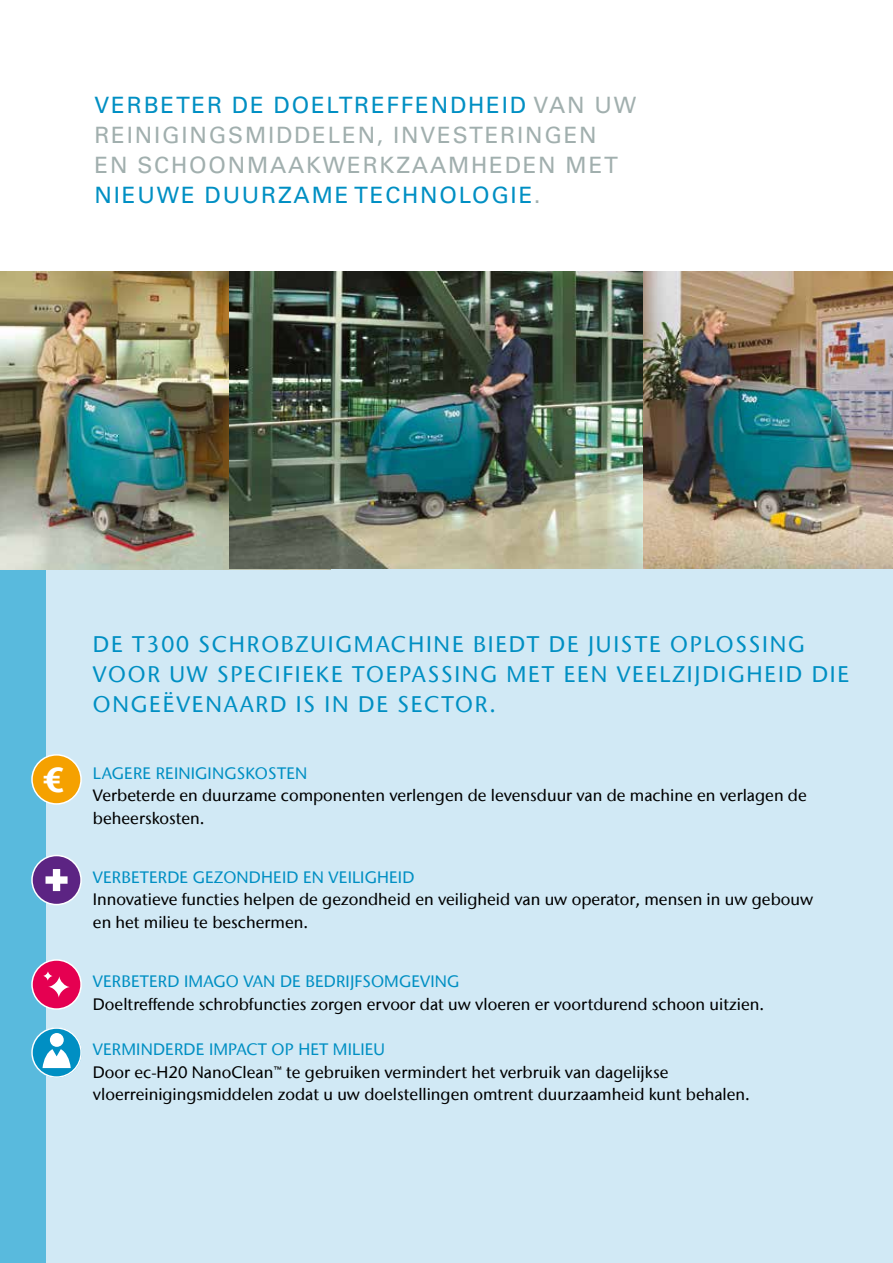
<style>
.page{position:relative;width:893px;height:1263px;background:#fff}
.page>*{position:absolute;margin:0;border:0;box-sizing:border-box;transform-origin:0 0}
.t1{font:700 34.5px "Stone Sans IIITC Com";color:#fff}
.t2{font:500 22.5px/30px "Stone Sans IIITC Com";letter-spacing:.08em;color:#008fc3}
.t3{font:22.5px/30px "Univers LT Std";letter-spacing:.08em;color:#a1afae}
.t4{font:500 16.5px/22.5px "Stone Sans IIITC Com";color:#000}
.t5{font:500 16.5px "Stone Sans IIITC Com";letter-spacing:.01em;color:#008fc3}
.s1{color:#008fc3}
</style>
<div class="page">
<div style="left:0;top:272px;width:893px;height:991px;background:#d1e9f5"></div>
<div style="left:0;top:569px;width:46px;height:694px;background:#59badd"></div>
<div style="left:32px;top:960px;width:49px;height:49px;background:#e50051;border-radius:50%"></div>
<div style="left:31px;top:959px;width:51px;height:51px;border:2px solid #fff;border-radius:50%"></div>
<svg style="left:43px;top:971px;width:10px;height:10px"></svg>
<svg style="left:48px;top:976px;width:22px;height:22px"></svg>
<div style="left:32px;top:855px;width:49px;height:49px;background:#5c2483;border-radius:50%"></div>
<div style="left:31px;top:855px;width:51px;height:50px;border:2px solid #fff;border-radius:50%"></div>
<svg style="left:46px;top:869px;width:22px;height:22px"></svg>
<svg style="left:32px;top:1028px;width:50px;height:50px"></svg>
<div style="left:31px;top:1027px;width:51px;height:51px;border:2px solid #fff;border-radius:50%"></div>
<div style="left:50px;top:1033px;width:14px;height:14px;background:#fff;border-radius:50%"></div>
<svg style="left:43px;top:1049px;width:28px;height:19px"></svg>
<hr style="left:892px;top:911px;width:1px;height:352px;background:#008fc3">
<div style="left:32px;top:755px;width:49px;height:49px;background:#f5a100;border-radius:50%"></div>
<div style="left:31px;top:754px;width:51px;height:51px;border:2px solid #fff;border-radius:50%"></div>
<img style="left:0;top:272px;width:230px;height:297px">
<img style="left:642px;top:272px;width:251px;height:297px">
<img style="left:230px;top:272px;width:412px;height:297px">
<h2 class="t3" style="left:94px;top:90px;width:543px"><span class="s1">VERBETER DE DOELTREFFENDHEID</span> VAN UW REINIGINGSMIDDELEN, INVESTERINGEN<br>EN SCHOONMAAKWERKZAAMHEDEN MET <span class="s1">NIEUWE DUURZAME TECHNOLOGIE</span>.</h2>
<h1 class="t1" style="left:43px;top:758px;width:24px">€</h1>
<h2 class="t2" style="left:93px;top:629px;width:758px">DE T300 SCHROBZUIGMACHINE BIEDT DE JUISTE OPLOSSING<br>VOOR UW SPECIFIEKE TOEPASSING MET EEN VEELZIJDIGHEID DIE<br>ONGEËVENAARD IS IN DE SECTOR.</h2>
<p class="t5" style="left:93px;top:762px;width:216px">LAGERE REINIGINGSKOSTEN</p>
<p class="t4" style="left:93px;top:784px;width:715px">Verbeterde en duurzame componenten verlengen de levensduur van de machine en verlagen de beheerskosten.</p>
<p class="t5" style="left:93px;top:867px;width:323px">VERBETERDE GEZONDHEID EN VEILIGHEID</p>
<p class="t4" style="left:93px;top:888px;width:722px">Innovatieve functies helpen de gezondheid en veiligheid van uw operator, mensen in uw gebouw en het milieu te beschermen.</p>
<p class="t5" style="left:93px;top:971px;width:368px">VERBETERD IMAGO VAN DE BEDRIJFSOMGEVING</p>
<p class="t4" style="left:93px;top:992px;width:673px">Doeltreffende schrobfuncties zorgen ervoor dat uw vloeren er voortdurend schoon uitzien.</p>
<p class="t5" style="left:93px;top:1039px;width:294px">VERMINDERDE IMPACT OP HET MILIEU</p>
<p class="t4" style="left:93px;top:1061px;width:659px">Door ec-H20 NanoClean™ te gebruiken vermindert het verbruik van dagelijkse vloerreinigingsmiddelen zodat u uw doelstellingen omtrent duurzaamheid kunt behalen.</p>
</div>
